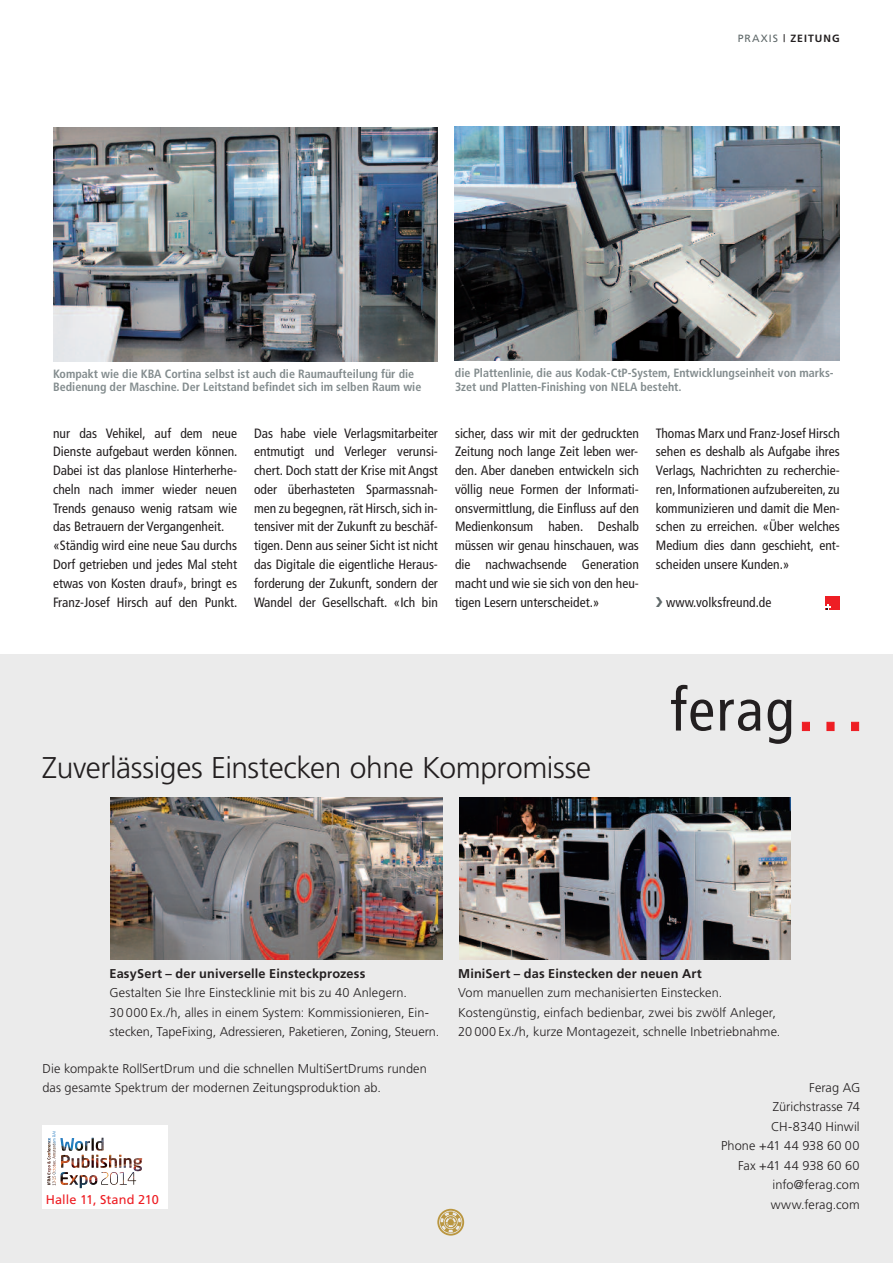
<style>
.page{position:relative;width:893px;height:1263px;background:#fff}
.page>*{position:absolute;margin:0;border:0;box-sizing:border-box;transform-origin:0 0}
.t1{font:condensed 60px "Frutiger LT";letter-spacing:.025em;color:#231f20}
.t2{font:300 30px "Frutiger LT";letter-spacing:-.015em;color:#231f20}
.t3{font:condensed 13.5px/18.8px "Frutiger";color:#231f20;text-align:justify}
.t4{font:300 12.75px/19.5px "Frutiger LT";letter-spacing:.005em;color:#231f20}
.t5{font:700 12.75px "Frutiger LT";letter-spacing:.01em;color:#231f20}
.t6{font:12.75px "Frutiger LT";letter-spacing:.005em;color:#ee1d23}
.t7{font:700 condensed 12px/13.5px "Frutiger";color:#838c8e}
.t8{font:700 10.5px "Frutiger";letter-spacing:.1em;color:#231f20}
.s1{font-weight:400;color:#60696a}
.s2{font-weight:400}
.s3{font-size:73.8px;color:#ee1d23}
</style>
<div class="page">
<img style="left:455px;top:127px;width:385px;height:234px">
<div style="left:0;top:655px;width:893px;height:608px;background:#ebebeb"></div>
<svg style="left:802px;top:722px;width:57px;height:9px"></svg>
<img style="left:459px;top:797px;width:332px;height:162px">
<svg style="left:437px;top:1209px;width:27px;height:26px"></svg>
<img style="left:111px;top:797px;width:331px;height:162px">
<div style="left:43px;top:1126px;width:125px;height:83px;background:#fff"></div>
<img style="left:48px;top:1131px;width:56px;height:20px">
<div style="left:826px;top:596px;width:14px;height:13px;background:#ee1e24"></div>
<svg style="left:826px;top:604px;width:5px;height:6px"></svg>
<img style="left:53px;top:128px;width:385px;height:233px">
<p class="t8" style="left:738px;top:34px;width:104px"><span class="s1">PRAXIS</span> <span class="s2">|</span> ZEITUNG</p>
<p class="t7" style="left:53px;top:368px;width:370px">Kompakt wie die KBA Cortina selbst ist auch die Raumaufteilung für die<br>Bedienung der Maschine. Der Leitstand befindet sich im selben Raum wie</p>
<p class="t7" style="left:455px;top:367px;width:380px">die Plattenlinie, die aus Kodak-CtP-System, Entwicklungseinheit von marks-<br>3zet und Platten-Finishing von NELA besteht.</p>
<p class="t3" style="left:53px;top:425px;width:186px;text-align:left">nur das Vehikel, auf dem neue Dienste aufgebaut werden können.<br>Dabei ist das planlose Hinterherhe&shy;cheln nach immer wieder neuen Trends genauso wenig ratsam wie das Betrauern der Vergangenheit. «Ständig wird eine neue Sau durchs Dorf getrieben und jedes Mal steht etwas von Kosten drauf», bringt es Franz-Josef Hirsch auf den Punkt.</p>
<p class="t3" style="left:254px;top:425px;width:185px">Das habe viele Verlagsmitarbeiter entmutigt und Verleger verunsi&shy;chert. Doch statt der Krise mit Angst oder überhasteten Sparmassnah&shy;men zu begegnen,rät Hirsch,sich in&shy;tensiver mit der Zukunft zu beschäf&shy;tigen. Denn aus seiner Sicht ist nicht das Digitale die eigentliche Heraus&shy;forderung der Zukunft, sondern der Wandel der Gesellschaft. «Ich bin</p>
<p class="t3" style="left:455px;top:425px;width:185px">sicher, dass wir mit der gedruckten Zeitung noch lange Zeit leben wer&shy;den. Aber daneben entwickeln sich völlig neue Formen der Informati&shy;onsvermittlung, die Einfluss auf den Medienkonsum haben. Deshalb müssen wir genau hinschauen, was die nachwachsende Generation macht und wie sie sich von den heu&shy;tigen Lesern unterscheidet.»</p>
<p class="t3" style="left:656px;top:425px;width:185px">Thomas Marx und Franz-Josef Hirsch sehen es deshalb als Aufgabe ihres Verlags, Nachrichten zu recherchie&shy;ren, Informationen aufzubereiten,zu kommunizieren und damit die Men&shy;schen zu erreichen. «Über welches Medium dies dann geschieht, ent&shy;scheiden unsere Kunden.»</p>
<p class="t3" style="left:666px;top:593px;width:107px">www.volksfreund.de</p>
<h2 class="t2" style="left:42px;top:755px;width:550px">Zuverlässiges Einstecken ohne Kompromisse</h2>
<h1 class="t1" style="left:670px;top:685px;width:199px">ferag<span class="s3">…</span></h1>
<p class="t5" style="left:109px;top:968px;width:257px">EasySert – der universelle Einsteckprozess</p>
<p class="t4" style="left:109px;top:984px;width:331px">Gestalten Sie Ihre Einstecklinie mit bis zu 40 Anlegern.<br>30 000 Ex./h, alles in einem System: Kommissionieren, Ein&shy;stecken, TapeFixing, Adressieren, Paketieren, Zoning, Steuern.</p>
<p class="t4" style="left:43px;top:1059px;width:386px">Die kompakte RollSertDrum und die schnellen MultiSertDrums runden das gesamte Spektrum der modernen Zeitungsproduktion ab.</p>
<p class="t5" style="left:458px;top:968px;width:245px">MiniSert – das Einstecken der neuen Art</p>
<p class="t4" style="left:458px;top:984px;width:324px">Vom manuellen zum mechanisierten Einstecken.<br>Kostengünstig, einfach bedienbar, zwei bis zwölf Anleger,<br>20 000 Ex./h, kurze Montagezeit, schnelle Inbetriebnahme.</p>
<p class="t4" style="left:721px;top:1078px;width:141px;text-align:right">Ferag AG<br>Zürichstrasse 74<br>CH-8340 Hinwil<br>Phone +41 44 938 60 00<br>Fax +41 44 938 60 60 info@ferag.com</p>
<p class="t6" style="left:46px;top:1194px;width:115px">Halle 11, Stand 210</p>
<p class="t4" style="left:771px;top:1195px;width:90px">www.ferag.com</p>
</div>
